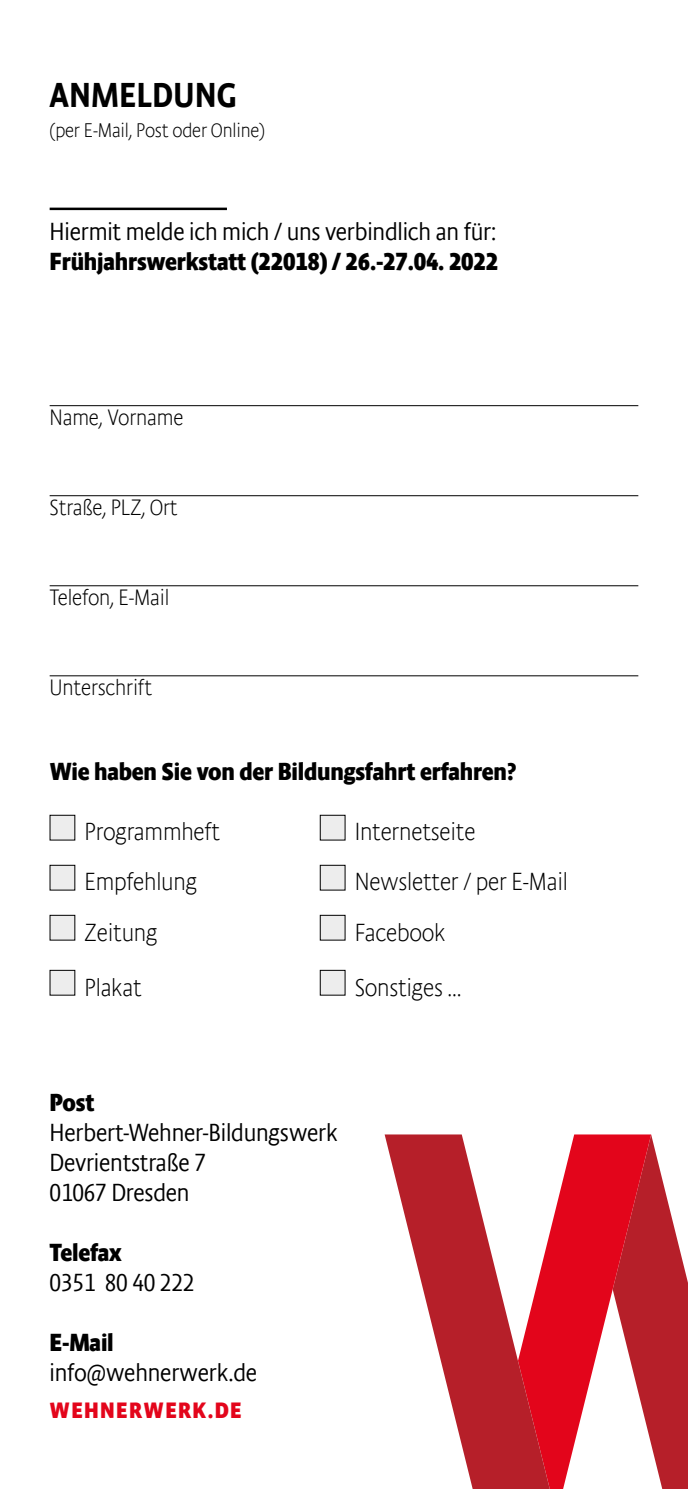
<style>
.page{position:relative;width:688px;height:1489px;background:#fff}
.page>*{position:absolute;margin:0;border:0;box-sizing:border-box;transform-origin:0 0}
.t1{font:500 35px "Absara Sans Headline Offc";color:#000}
.t2{font:300 25px/30px "Absara Sans Headline Offc";letter-spacing:-.01em;color:#000}
.t3{font:700 25px "Absara Sans Headline Offc";letter-spacing:-.01em;color:#000}
.t4{font:100 25px "Absara Sans Headline Offc";letter-spacing:-.01em;color:#000}
.t5{font:100 22.5px "Absara Sans Headline Offc";letter-spacing:-.01em;color:#000}
.t6{font:700 22.5px "Absara Sans Headline Offc";letter-spacing:.06em;color:#e3051b}
.t7{font:100 20px "Absara Sans Headline Offc";letter-spacing:-.01em;color:#000}
</style>
<div class="page">
<svg style="left:651px;top:1134px;width:36px;height:354px"></svg>
<svg style="left:549px;top:1134px;width:102px;height:354px;fill:#e3051b"></svg>
<svg style="left:384px;top:1134px;width:165px;height:354px"></svg>
<hr style="left:50px;top:405px;width:588px;height:1px;background:#000">
<hr style="left:50px;top:495px;width:588px;height:1px;background:#000">
<hr style="left:50px;top:585px;width:588px;height:1px;background:#000">
<hr style="left:50px;top:675px;width:588px;height:1px;background:#000">
<hr style="left:50px;top:208px;width:177px;height:2px;background:#000">
<div style="left:50px;top:815px;width:25px;height:25px;background:#ededed"></div>
<div style="left:320px;top:815px;width:25px;height:25px;background:#ededed"></div>
<div style="left:320px;top:814px;width:25px;height:26px;border:1px solid #000"></div>
<div style="left:50px;top:865px;width:25px;height:25px;background:#ededed"></div>
<div style="left:320px;top:865px;width:25px;height:25px;background:#ededed"></div>
<div style="left:320px;top:864px;width:25px;height:26px;border:1px solid #000"></div>
<div style="left:50px;top:915px;width:25px;height:25px;background:#ededed"></div>
<div style="left:320px;top:915px;width:25px;height:25px;background:#ededed"></div>
<div style="left:320px;top:914px;width:25px;height:26px;border:1px solid #000"></div>
<div style="left:50px;top:970px;width:25px;height:25px;background:#ededed"></div>
<div style="left:320px;top:970px;width:25px;height:25px;background:#ededed"></div>
<div style="left:320px;top:969px;width:25px;height:26px;border:1px solid #000"></div>
<h1 class="t1" style="left:50px;top:74px;width:189px">ANMELDUNG</h1>
<p class="t7" style="left:50px;top:118px;width:217px">(per E-Mail, Post oder Online)</p>
<p class="t2" style="left:50px;top:216px;width:448px">Hiermit melde ich mich / uns verbindlich an für:</p>
<p class="t3" style="left:50px;top:246px;width:450px">Frühjahrswerkstatt (22018) / 26.-27.04. 2022</p>
<p class="t5" style="left:50px;top:404px;width:135px">Name, Vorname</p>
<p class="t5" style="left:50px;top:494px;width:130px">Straße, PLZ, Ort</p>
<p class="t5" style="left:50px;top:584px;width:121px">Telefon, E-Mail</p>
<p class="t5" style="left:50px;top:674px;width:104px">Unterschrift</p>
<p class="t3" style="left:50px;top:756px;width:468px">Wie haben Sie von der Bildungsfahrt erfahren?</p>
<p class="t4" style="left:84px;top:816px;width:137px">Programmheft</p>
<p class="t4" style="left:354px;top:816px;width:122px">Internetseite</p>
<p class="t4" style="left:84px;top:866px;width:114px">Empfehlung</p>
<p class="t4" style="left:354px;top:866px;width:215px">Newsletter / per E-Mail</p>
<p class="t4" style="left:84px;top:916px;width:75px">Zeitung</p>
<p class="t4" style="left:354px;top:916px;width:92px">Facebook</p>
<p class="t4" style="left:84px;top:971px;width:59px">Plakat</p>
<p class="t4" style="left:354px;top:971px;width:108px">Sonstiges …</p>
<p class="t3" style="left:50px;top:1086px;width:46px">Post</p>
<p class="t2" style="left:50px;top:1116px;width:290px">Herbert-Wehner-Bildungswerk<br>Devrientstraße 7<br>01067 Dresden</p>
<p class="t3" style="left:50px;top:1236px;width:74px">Telefax</p>
<p class="t2" style="left:50px;top:1266px;width:146px">0351 80 40 222</p>
<p class="t3" style="left:50px;top:1326px;width:66px">E-Mail</p>
<p class="t2" style="left:50px;top:1356px;width:209px">info@wehnerwerk.de</p>
<p class="t6" style="left:50px;top:1396px;width:193px">WEHNERWERK.DE</p>
</div>
